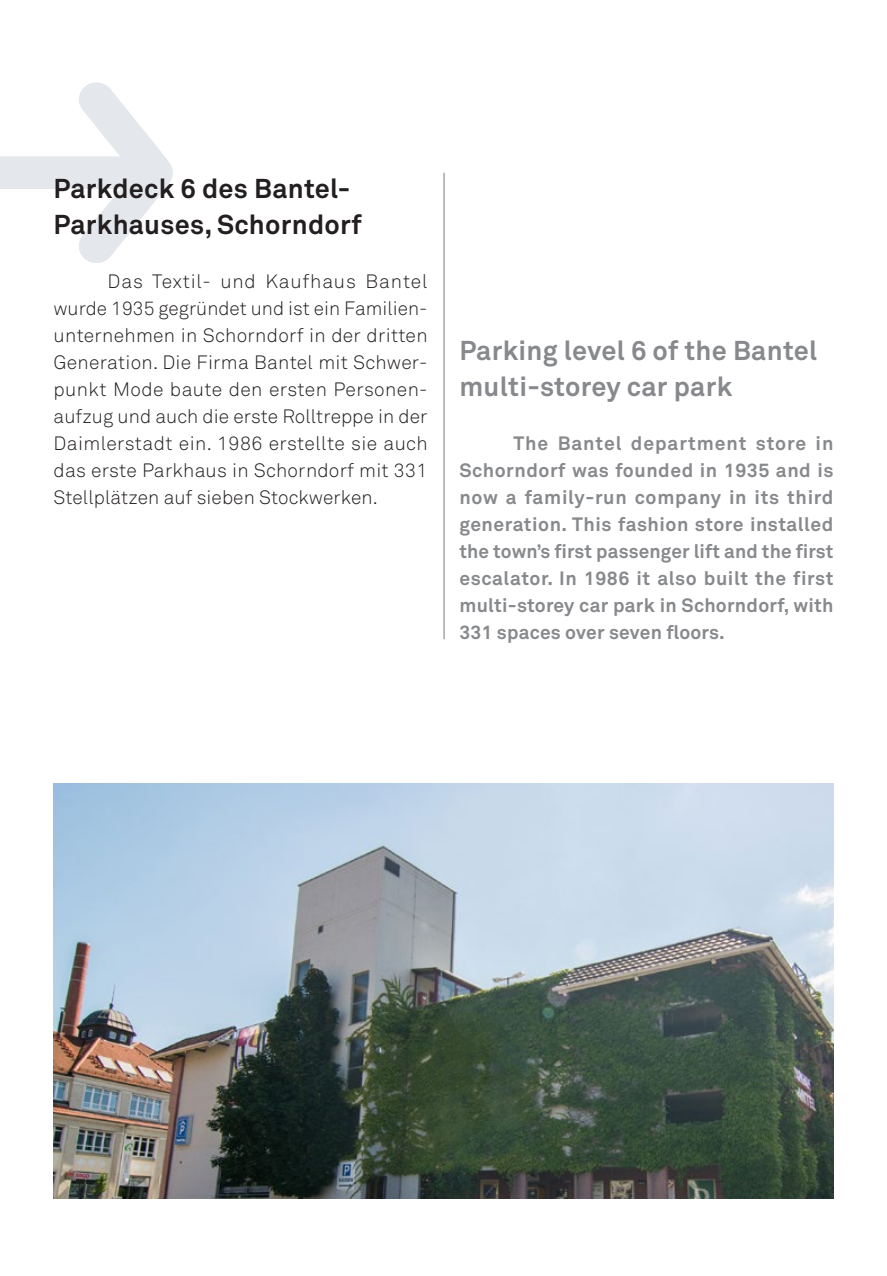
<style>
.page{position:relative;width:887px;height:1276px;background:#fff}
.page>*{position:absolute;margin:0;border:0;box-sizing:border-box;transform-origin:0 0}
.t1{font:700 27px/36px "Akkurat Std KRS";letter-spacing:.01em;color:#87898c}
.t2{font:700 27px/36px "Akkurat Std KRS";letter-spacing:.01em;color:#231f20}
.t3{font:19.12px/27px "Akkurat Std Light KRS";letter-spacing:.005em;color:#231f20;text-align:justify}
.t4{font:700 19.12px/27px "Akkurat Std KRS";letter-spacing:.01em;color:#87898c;text-align:justify}
</style>
<div class="page">
<img style="left:54px;top:783px;width:779px;height:415px">
<svg style="left:0;top:83px;width:173px;height:180px"></svg>
<hr style="left:443px;top:173px;width:1px;height:466px;background:#87898c">
<h1 class="t2" style="left:54px;top:170px;width:309px">Parkdeck 6 des Bantel-<br>Parkhauses, Schorndorf</h1>
<p class="t3" style="left:54px;top:268px;width:375px;text-indent:54px">Das Textil- und Kaufhaus Bantel wurde 1935 gegründet und ist ein Familien&shy;unternehmen in Schorndorf in der dritten Generation. Die Firma Bantel mit Schwer&shy;punkt Mode baute den ersten Personen&shy;aufzug und auch die erste Rolltreppe in der Daimlerstadt ein. 1986 erstellte sie auch das erste Parkhaus in Schorndorf mit 331<br>Stellplätzen auf sieben Stockwerken.</p>
<h1 class="t1" style="left:459px;top:332px;width:359px">Parking level 6 of the Bantel multi-storey car park</h1>
<p class="t4" style="left:459px;top:430px;width:375px;text-indent:54px">The Bantel department store in Schorndorf was founded in 1935 and is now a family-run company in its third generation. This fashion store installed the town’s first passenger lift and the first escalator. In 1986 it also built the first multi-storey car park in Schorndorf, with 331 spaces over seven floors.</p>
</div>
